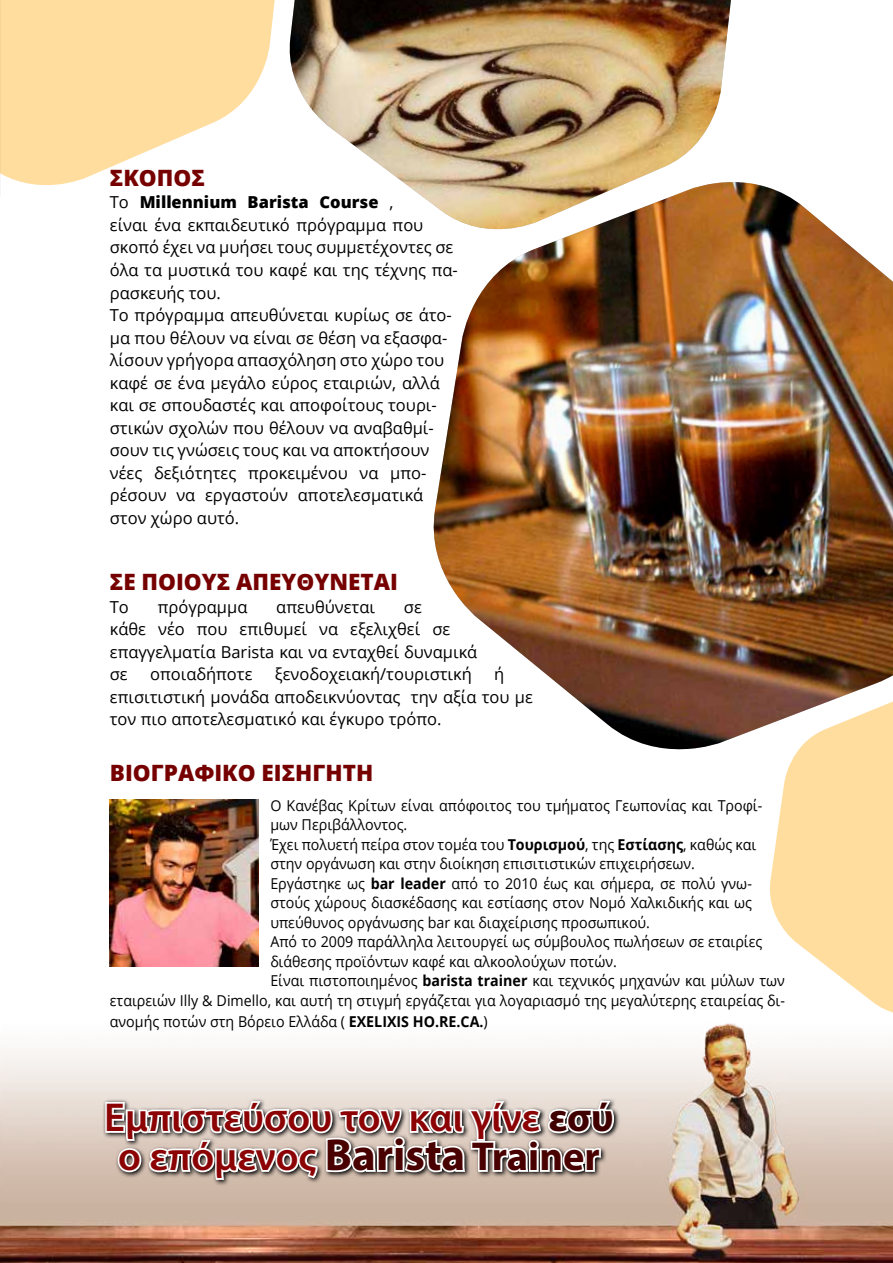
<style>
.page{position:relative;width:893px;height:1263px;background:#fff}
.page>*{position:absolute;margin:0;border:0;box-sizing:border-box;transform-origin:0 0}
.t1{font:600 40.5px/39px "Myriad Pro";color:#8b0304;text-align:center}
.t2{font:800 22.5px "Open Sans";color:#760000}
.t3{font:16.5px/22.5px "Open Sans";color:#000}
.t4{font:15px "Open Sans";color:#000;scale:.95 1}
.s1{font-weight:800}
.s2{font-weight:700}
.s3{font-weight:700;color:#400000}
.s4{font-weight:700;font-size:45px;color:#490000}
.s5{font-weight:700;color:#490000}
</style>
<div class="page">
<img style="left:0;top:1023px;width:892px;height:240px">
<svg style="left:0;top:0;width:275px;height:185px;fill:#ffdd9e"></svg>
<img style="left:289px;top:0;width:442px;height:199px">
<svg style="left:425px;top:165px;width:306px;height:17px"></svg>
<img style="left:425px;top:182px;width:468px;height:568px">
<img style="left:110px;top:799px;width:149px;height:167px">
<hr style="left:0;top:1px;width:1px;height:195px;background:#000">
<svg style="left:765px;top:676px;width:128px;height:349px"></svg>
<svg style="left:102px;top:1098px;width:518px;height:88px;background:#cfbaaa"></svg>
<svg style="left:103px;top:1098px;width:513px;height:84px"></svg>
<h2 class="t2" style="left:110px;top:161px;width:97px">ΣΚΟΠΟΣ</h2>
<p class="t3" style="left:110px;top:191px;width:350px">Το <span class="s1">Millennium Barista Course</span> ,<br>είναι ένα εκπαιδευτικό πρόγραμμα που σκοπό έχει να μυήσει τους συμμετέχοντες σε όλα τα μυστικά του καφέ και της τέχνης πα&shy;ρασκευής του.<br>Το πρόγραμμα απευθύνεται κυρίως σε άτο&shy;μα που θέλουν να είναι σε θέση να εξασφα&shy;λίσουν γρήγορα απασχόληση στο χώρο του καφέ σε ένα μεγάλο εύρος εταιριών, αλλά και σε σπουδαστές και αποφοίτους τουρι&shy;στικών σχολών που θέλουν να αναβαθμί&shy;σουν τις γνώσεις τους και να αποκτήσουν νέες δεξιότητες προκειμένου να μπο&shy;ρέσουν να εργαστούν αποτελεσματικά στον χώρο αυτό.</p>
<h2 class="t2" style="left:110px;top:565px;width:290px">ΣΕ ΠΟΙΟΥΣ ΑΠΕΥΘΎΝΕΤΑΙ</h2>
<p class="t3" style="left:110px;top:595px;width:21px">Το</p>
<p class="t3" style="left:158px;top:595px;width:91px">πρόγραμμα</p>
<p class="t3" style="left:276px;top:595px;width:100px">απευθύνεται</p>
<p class="t3" style="left:110px;top:595px;width:369px;text-indent:294px">σε<br>κάθε νέο που επιθυμεί να εξελιχθεί σε επαγγελματία Barista και να ενταχθεί δυναμικά σε</p>
<p class="t3" style="left:110px;top:662px;width:424px;text-indent:384px">ή επισιτιστική μονάδα αποδεικνύοντας την αξία του με τον πιο αποτελεσματικό και έγκυρο τρόπο.</p>
<h2 class="t2" style="left:110px;top:756px;width:265px">ΒΙΟΓΡΑΦΙΚΟ ΕΙΣΗΓΗΤΗ</h2>
<p class="t4" style="left:270px;top:795px;width:519px">Ο Κανέβας Κρίτων είναι απόφοιτος του τμήματος Γεωπονίας και Τροφί-</p>
<p class="t4" style="left:270px;top:814px;width:146px">μων Περιβάλλοντος.</p>
<p class="t4" style="left:270px;top:834px;width:513px">Έχει πολυετή πείρα στον τομέα του <span class="s2">Τουρισμού</span>, της <span class="s2">Εστίασης</span>, καθώς και</p>
<p class="t4" style="left:270px;top:853px;width:449px">στην οργάνωση και στην διοίκηση επισιτιστικών επιχειρήσεων.</p>
<p class="t4" style="left:270px;top:873px;width:508px">Εργάστηκε ως <span class="s2">bar leader</span> από το 2010 έως και σήμερα, σε πολύ γνω-</p>
<p class="t4" style="left:270px;top:892px;width:508px">στούς χώρους διασκέδασης και εστίασης στον Νομό Χαλκιδικής και ως</p>
<p class="t4" style="left:270px;top:912px;width:401px">υπεύθυνος οργάνωσης bar και διαχείρισης προσωπικού.</p>
<p class="t4" style="left:270px;top:931px;width:519px">Από το 2009 παράλληλα λειτουργεί ως σύμβουλος πωλήσεων σε εταιρίες</p>
<p class="t4" style="left:270px;top:951px;width:366px">διάθεσης προϊόντων καφέ και αλκοολούχων ποτών.</p>
<p class="t4" style="left:270px;top:970px;width:543px">Είναι πιστοποιημένος <span class="s2">barista trainer</span> και τεχνικός μηχανών και μύλων των</p>
<p class="t4" style="left:110px;top:990px;width:712px">εταιρειών Illy &amp; Dimello, και αυτή τη στιγμή εργάζεται για λογαριασμό της μεγαλύτερης εταιρείας δι-</p>
<p class="t4" style="left:110px;top:1011px;width:399px">ανομής ποτών στη Βόρειο Ελλάδα ( <span class="s2">EXELIXIS HO.RE.CA.</span>)</p>
<p class="t3" style="left:150px;top:662px;width:104px">οποιαδήποτε</p>
<p class="t3" style="left:275px;top:662px;width:198px">ξενοδοχειακή/τουριστική</p>
<h1 class="t1" style="left:104px;top:1097px;width:511px">Εμπιστεύσου τον και γίνε <span class="s3">εσύ </span>ο επόμενος <span class="s4">Barista</span> <span class="s5">Trainer</span></h1>
</div>
